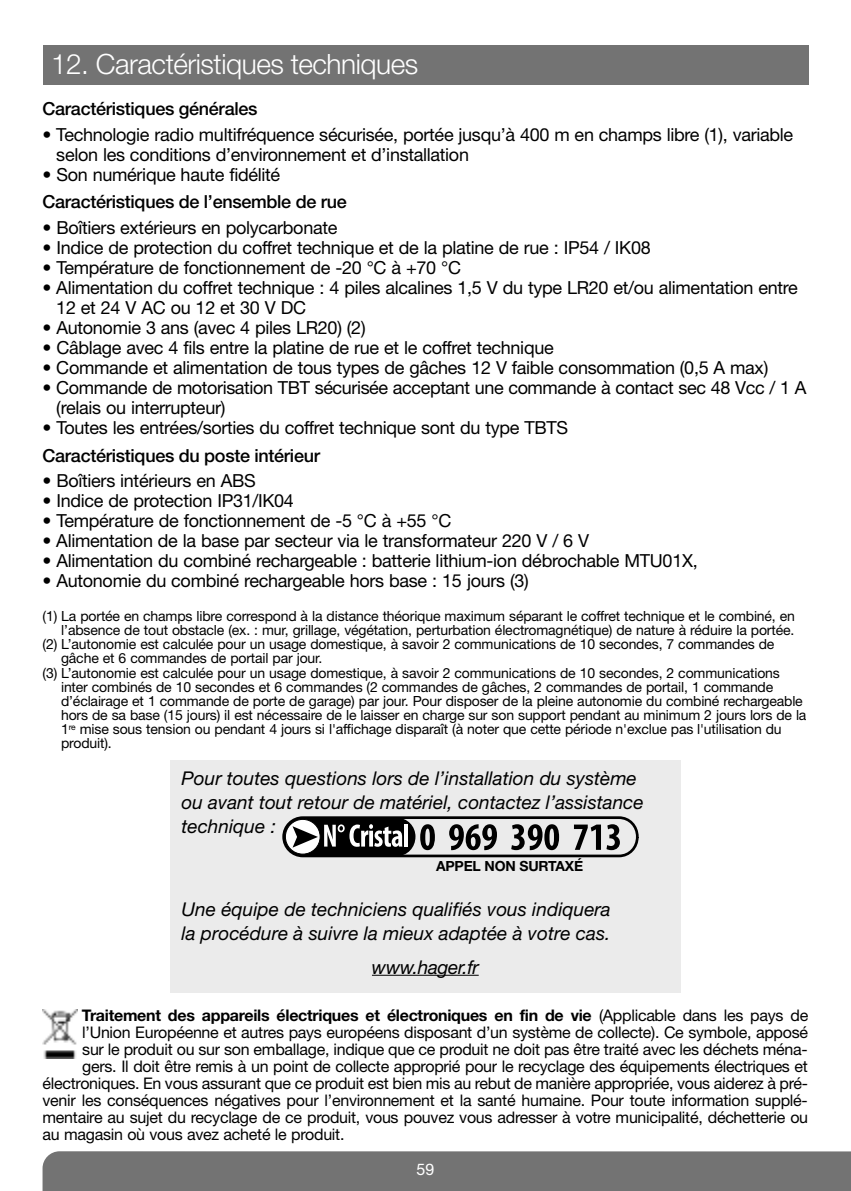
<style>
.page{position:relative;width:851px;height:1191px;background:#fff}
.page>*{position:absolute;margin:0;border:0;box-sizing:border-box;transform-origin:0 0}
.t1{font:300 28px "Helvetica Neue LT Com";letter-spacing:-.015em;color:#fff}
.t2{font:italic 19px/24px "Helvetica Neue LT Com";color:#000}
.t3{font:18px/20px "Helvetica Neue LT Com";letter-spacing:-.015em;color:#000}
.t4{font:500 18px "Helvetica Neue LT Com";letter-spacing:-.015em;color:#000}
.t5{font:16px "Helvetica Neue LT Com";letter-spacing:-.015em;color:#000}
.t6{font:700 16px "Helvetica Neue LT Com";letter-spacing:-.015em;color:#000}
.t7{font:16px "Helvetica Neue LT Com";color:#fff}
.t8{font:14px "Helvetica Neue LT Com";letter-spacing:-.01em;color:#000}
.t9{font:700 14px "Helvetica Neue LT Com";letter-spacing:-.015em;color:#000}
.s1{font-weight:400}
</style>
<div class="page">
<div style="left:43px;top:1151px;width:807px;height:40px;background:#737373"></div>
<div style="left:170px;top:760px;width:510px;height:232px;background:#ebebeb"></div>
<hr style="left:372px;top:974px;width:106px;height:1px;background:#000">
<div style="left:283px;top:817px;width:132px;height:39px;background:#000;border-radius:19px"></div>
<div style="left:282px;top:816px;width:356px;height:41px;border:3px solid #000;border-radius:19px"></div>
<svg style="left:285px;top:819px;width:35px;height:35px"></svg>
<div style="left:285px;top:819px;width:35px;height:35px;border:1px solid #000;border-radius:50%"></div>
<svg style="left:292px;top:826px;width:26px;height:21px"></svg>
<svg style="left:324px;top:824px;width:78px;height:23px"></svg>
<hr style="left:404px;top:824px;width:4px;height:22px;background:#fff">
<svg style="left:420px;top:824px;width:15px;height:26px"></svg>
<svg style="left:449px;top:824px;width:48px;height:26px"></svg>
<svg style="left:511px;top:824px;width:48px;height:26px"></svg>
<svg style="left:574px;top:824px;width:45px;height:26px"></svg>
<img style="left:43px;top:1009px;width:35px;height:49px">
<div style="left:43px;top:45px;width:765px;height:40px;background:#737373"></div>
<h1 class="t1" style="left:51px;top:54px;width:368px">12. Caractéristiques techniques</h1>
<p class="t4" style="left:43px;top:102px;width:216px">Caractéristiques générales</p>
<p class="t3" style="left:56px;top:124px;width:738px;text-indent:-14px">• Technologie radio multifréquence sécurisée, portée jusqu’à 400 m en champs libre (1), variable selon les conditions d’environnement et d’installation</p>
<p class="t3" style="left:43px;top:164px;width:239px">• Son numérique haute fidélité</p>
<p class="t4" style="left:43px;top:195px;width:306px">Caractéristiques de l’ensemble de rue</p>
<p class="t3" style="left:43px;top:217px;width:296px">• Boîtiers extérieurs en polycarbonate</p>
<p class="t3" style="left:43px;top:237px;width:609px">• Indice de protection du coffret technique et de la platine de rue : IP54 / IK08</p>
<p class="t3" style="left:43px;top:257px;width:420px">• Température de fonctionnement de -20 °C à +70 °C</p>
<p class="t3" style="left:56px;top:277px;width:743px;text-indent:-14px">• Alimentation du coffret technique : 4 piles alcalines 1,5 V du type LR20 et/ou alimentation entre<br>12 et 24 V AC ou 12 et 30 V DC</p>
<p class="t3" style="left:43px;top:317px;width:324px">• Autonomie 3 ans (avec 4 piles LR20) (2)</p>
<p class="t3" style="left:43px;top:337px;width:512px">• Câblage avec 4 fils entre la platine de rue et le coffret technique</p>
<p class="t3" style="left:43px;top:357px;width:727px">• Commande et alimentation de tous types de gâches 12 V faible consommation (0,5 A max)</p>
<p class="t3" style="left:56px;top:377px;width:751px;text-indent:-14px">• Commande de motorisation TBT sécurisée acceptant une commande à contact sec 48 Vcc / 1 A (relais ou interrupteur)</p>
<p class="t3" style="left:43px;top:417px;width:527px">• Toutes les entrées/sorties du coffret technique sont du type TBTS</p>
<p class="t4" style="left:43px;top:448px;width:279px">Caractéristiques du poste intérieur</p>
<p class="t3" style="left:43px;top:471px;width:215px">• Boîtiers intérieurs en ABS</p>
<p class="t3" style="left:43px;top:491px;width:253px">• Indice de protection IP31/IK04</p>
<p class="t3" style="left:43px;top:511px;width:410px">• Température de fonctionnement de -5 °C à +55 °C</p>
<p class="t3" style="left:43px;top:531px;width:548px">• Alimentation de la base par secteur via le transformateur 220 V / 6 V</p>
<p class="t3" style="left:43px;top:551px;width:656px">• Alimentation du combiné rechargeable : batterie lithium-ion débrochable MTU01X,</p>
<p class="t3" style="left:43px;top:571px;width:487px">• Autonomie du combiné rechargeable hors base : 15 jours (3)</p>
<p class="t8" style="left:43px;top:608px;width:753px">(1) La portée en champs libre correspond à la distance théorique maximum séparant le coffret technique et le combiné, en</p>
<p class="t8" style="left:61px;top:622px;width:734px">l’absence de tout obstacle (ex. : mur, grillage, végétation, perturbation électromagnétique) de nature à réduire la portée.</p>
<p class="t8" style="left:43px;top:636px;width:733px">(2) L’autonomie est calculée pour un usage domestique, à savoir 2 communications de 10 secondes, 7 commandes de</p>
<p class="t8" style="left:61px;top:650px;width:263px">gâche et 6 commandes de portail par jour.</p>
<p class="t8" style="left:43px;top:664px;width:738px">(3) L’autonomie est calculée pour un usage domestique, à savoir 2 communications de 10 secondes, 2 communications</p>
<p class="t8" style="left:61px;top:678px;width:713px">inter combinés de 10 secondes et 6 commandes (2 commandes de gâches, 2 commandes de portail, 1 commande</p>
<p class="t8" style="left:61px;top:692px;width:743px">d’éclairage et 1 commande de porte de garage) par jour. Pour disposer de la pleine autonomie du combiné rechargeable</p>
<p class="t8" style="left:61px;top:706px;width:746px">hors de sa base (15 jours) il est nécessaire de le laisser en charge sur son support pendant au minimum 2 jours lors de la</p>
<p class="t8" style="left:61px;top:720px;width:722px">1<sup>re</sup> mise sous tension ou pendant 4 jours si l'affichage disparaît (à noter que cette période n'exclue pas l'utilisation du</p>
<p class="t8" style="left:61px;top:734px;width:52px">produit).</p>
<p class="t2" style="left:181px;top:768px;width:463px">Pour toutes questions lors de l’installation du système ou avant tout retour de matériel, contactez l’assistance technique :</p>
<p class="t9" style="left:436px;top:858px;width:148px">APPEL NON SURTAXÉ</p>
<p class="t2" style="left:181px;top:899px;width:430px">Une équipe de techniciens qualifiés vous indiquera la procédure à suivre la mieux adaptée à votre cas.</p>
<p class="t2" style="left:372px;top:956px;width:108px">www.hager.fr</p>
<p class="t6" style="left:82px;top:1006px;width:727px">Traitement des appareils électriques et électroniques en fin de vie <span class="s1">(Applicable dans les pays de</span></p>
<p class="t5" style="left:82px;top:1023px;width:727px">l’Union Européenne et autres pays européens disposant d’un système de collecte). Ce symbole, apposé</p>
<p class="t5" style="left:82px;top:1040px;width:726px">sur le produit ou sur son emballage, indique que ce produit ne doit pas être traité avec les déchets ména-</p>
<p class="t5" style="left:82px;top:1057px;width:727px">gers. Il doit être remis à un point de collecte approprié pour le recyclage des équipements électriques et</p>
<p class="t5" style="left:43px;top:1074px;width:767px">électroniques. En vous assurant que ce produit est bien mis au rebut de manière appropriée, vous aiderez à pré-</p>
<p class="t5" style="left:43px;top:1091px;width:766px">venir les conséquences négatives pour l’environnement et la santé humaine. Pour toute information supplé-</p>
<p class="t5" style="left:43px;top:1108px;width:767px">mentaire au sujet du recyclage de ce produit, vous pouvez vous adresser à votre municipalité, déchetterie ou</p>
<p class="t5" style="left:43px;top:1125px;width:303px">au magasin où vous avez acheté le produit.</p>
<p class="t7" style="left:416px;top:1159px;width:19px">59</p>
</div>
